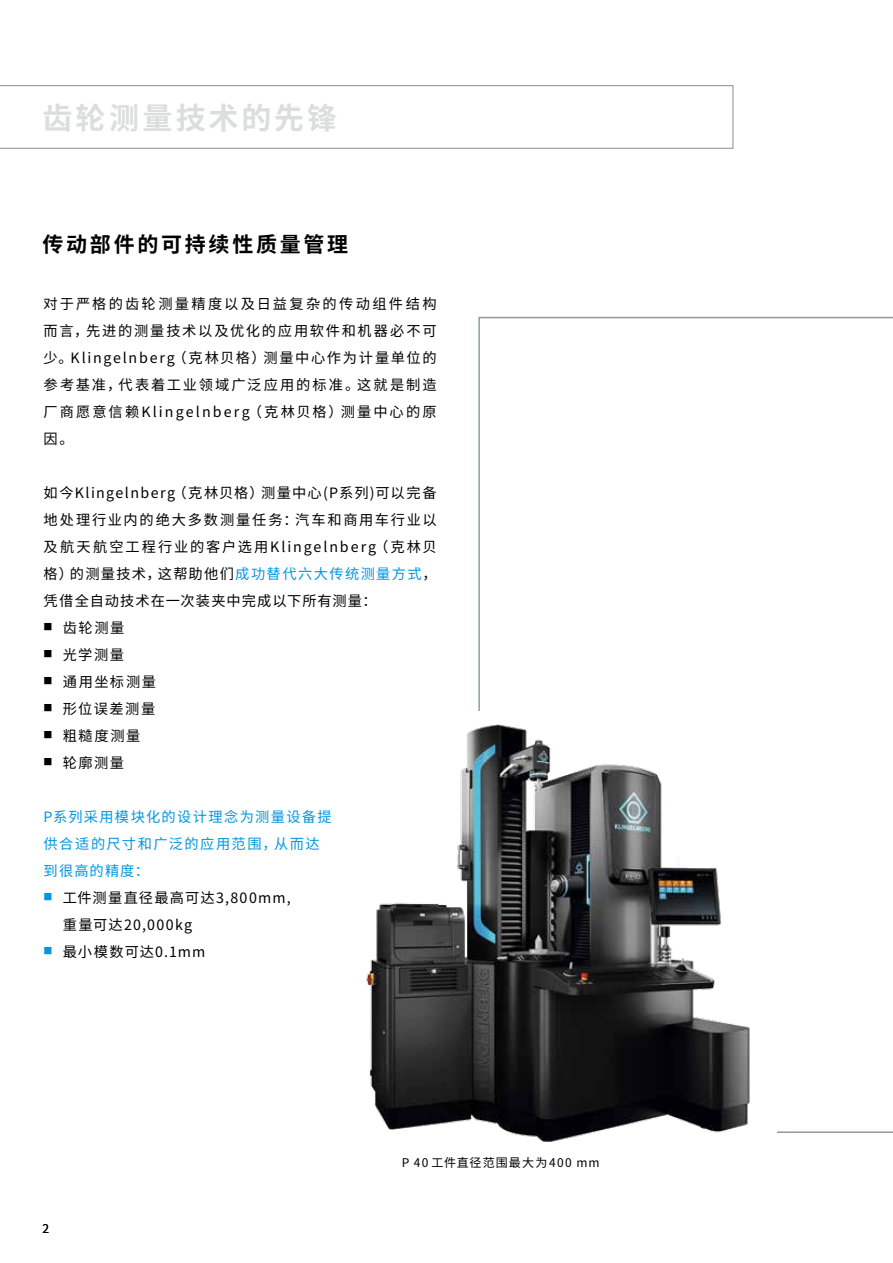
<style>
.page{position:relative;width:893px;height:1263px;background:#fff}
.page>*{position:absolute;margin:0;border:0;box-sizing:border-box;transform-origin:0 0}
.t1{font:700 30px "Noto Sans CJ Ksc";letter-spacing:.105em;color:#dcdddd}
.t2{font:700 21px "Noto Sans CJ Ksc";letter-spacing:.13em;color:#000}
.t3{font:14.25px/27px "Noto Sans CJ Ksc";letter-spacing:.1em;color:#000;text-align:justify}
.t4{font:14.25px/27px "Noto Sans CJ Ksc";letter-spacing:.09em;color:#0097e0}
.t5{font:14.25px "Noto Sans CJ Ksc";letter-spacing:.075em;color:#000}
.t6{font:12px "Noto Sans CJ Ksc";letter-spacing:.09em;color:#000}
.s1{color:#0097e0}
</style>
<div class="page">
<svg style="left:0;top:85px;width:733px;height:64px"></svg>
<svg style="left:478px;top:316px;width:415px;height:817px"></svg>
<img style="left:366px;top:711px;width:411px;height:431px">
<h1 class="t1" style="left:43px;top:101px;width:296px">齿轮测量技术的先锋</h1>
<h2 class="t2" style="left:43px;top:232px;width:307px">传动部件的可持续性质量管理</h2>
<p class="t3" style="left:44px;top:291px;width:395px">对于严格的齿轮测量精度以及日益复杂的传动组件结构而言，先进的测量技术以及优化的应用软件和机器必不可少。Klingelnberg（克林贝格）测量中心作为计量单位的参考基准，代表着工业领域广泛应用的标准。这就是制造厂商愿意信赖Klingelnberg（克林贝格）测量中心的原因。</p>
<p class="t3" style="left:44px;top:480px;width:395px">如今Klingelnberg（克林贝格）测量中心(P系列)可以完备地处理行业内的绝大多数测量任务：汽车和商用车行业以及航天航空工程行业的客户选用Klingelnberg（克林贝格）的测量技术，这帮助他们<span class="s1">成功替代六大传统测量方式</span>，凭借全自动技术在一次装夹中完成以下所有测量：</p>
<p class="t3" style="left:44px;top:615px;width:82px"><sup>■</sup> 齿轮测量</p>
<p class="t3" style="left:44px;top:642px;width:82px"><sup>■</sup> 光学测量</p>
<p class="t3" style="left:44px;top:669px;width:114px"><sup>■</sup> 通用坐标测量</p>
<p class="t3" style="left:44px;top:696px;width:113px"><sup>■</sup> 形位误差测量</p>
<p class="t3" style="left:44px;top:723px;width:98px"><sup>■</sup> 粗糙度测量</p>
<p class="t3" style="left:44px;top:750px;width:82px"><sup>■</sup> 轮廓测量</p>
<p class="t4" style="left:44px;top:804px;width:290px">P系列采用模块化的设计理念为测量设备提供合适的尺寸和广泛的应用范围，从而达到很高的精度：</p>
<p class="t3" style="left:63px;top:885px;width:229px;text-indent:-19px"><sup>■</sup> 工件测量直径最高可达3,800mm,重量可达20,000kg</p>
<p class="t5" style="left:44px;top:944px;width:163px"><sup>■</sup> 最小模数可达0.1mm</p>
<p class="t6" style="left:43px;top:1222px;width:8px">2</p>
<p class="t6" style="left:402px;top:1156px;width:199px">P 40 工件直径范围最大为400 mm</p>
</div>
